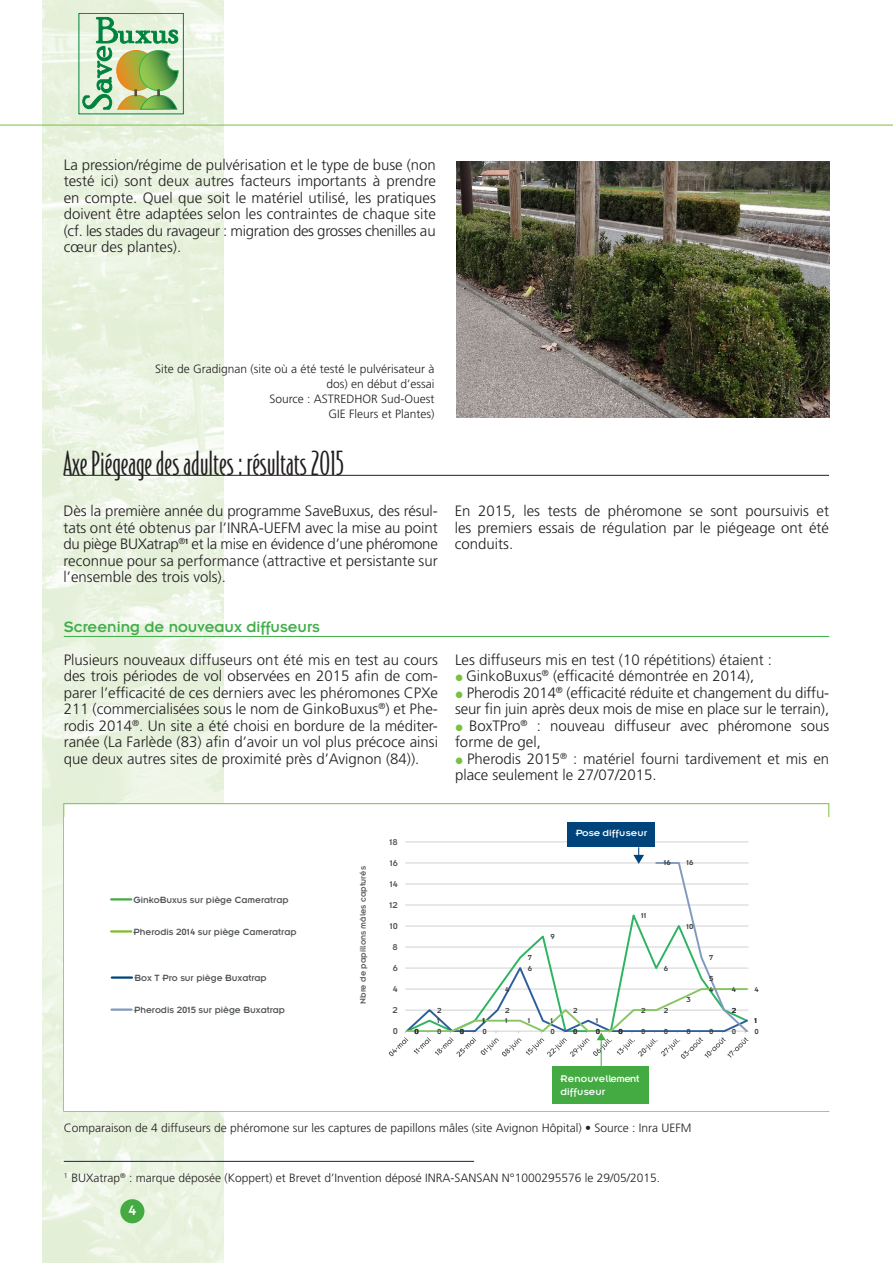
<style>
.page{position:relative;width:893px;height:1263px;background:#fff}
.page>*{position:absolute;margin:0;border:0;box-sizing:border-box;transform-origin:0 0}
.t1{font:300 31.5px "Bodega Sans";color:#231f20}
.t2{font:16.5px "Insignia LT Std";color:#40ae49}
.List_Paragraph{font:300 15px/16.5px "Frutiger LT Std";color:#231f20;text-align:justify}
.t3{font:15px "Insignia LT Std";color:#fff}
.Puce_demi-lune{font:300 12px/15px "Frutiger LT Std";color:#231f20;text-align:right}
.t4{font:11.1px "Insignia LT Std";color:#515455}
.t5{font:10.65px/13.4px "Insignia LT Std";letter-spacing:.005em;color:#fff}
.t6{font:9.9px "Insignia LT Std";color:#515455}
.t7{font:9.9px "Insignia LT Std";letter-spacing:.005em;color:#fff;scale:1.1 1}
.t8{font:9.45px "Insignia LT Std";color:#515455}
.t9{font:9.45px "Insignia LT Std";color:#373a3d}
.t10{font:9px "Insignia LT Std";letter-spacing:.005em;color:#515455}
.t11{font:8.4px "Insignia LT Std";color:#515455}
.t12{font:7.95px "Insignia LT Std";letter-spacing:.005em;color:#373a3d}
.s1{font-family:"Zapf Essentials LT Markers";font-weight:400;font-size:9px;color:#79c142}
</style>
<div class="page">
<img style="left:43px;top:0;width:180px;height:1263px">
<div style="left:79px;top:13px;width:105px;height:101px;border:1px solid #00833e"></div>
<svg style="left:82px;top:17px;width:96px;height:93px;background:#a8c995"></svg>
<hr style="left:0;top:125px;width:893px;height:1px;background:#79c142">
<div style="left:120px;top:1199px;width:24px;height:24px;background:#44aa42;border-radius:50%"></div>
<div style="left:63px;top:803px;width:766px;height:308px;background:#fff;border:1px solid #79c142"></div>
<hr style="left:64px;top:475px;width:765px;height:1px;background:#231f20">
<div style="left:64px;top:817px;width:765px;height:294px;background:#fff"></div>
<hr style="left:405px;top:842px;width:343px;height:1px;background:#d0d1d1">
<hr style="left:601px;top:1039px;width:1px;height:32px;background:#44aa42">
<div style="left:567px;top:822px;width:87px;height:24px;background:#00447b"></div>
<svg style="left:389px;top:847px;width:360px;height:212px"></svg>
<div style="left:552px;top:1067px;width:97px;height:37px;background:#44aa42"></div>
<hr style="left:111px;top:898px;width:20px;height:2px;background:#44aa42">
<hr style="left:111px;top:930px;width:20px;height:2px;background:#82bb27">
<hr style="left:112px;top:976px;width:20px;height:3px;background:#00447b">
<hr style="left:111px;top:1008px;width:21px;height:3px;background:#819abf">
<hr style="left:64px;top:636px;width:765px;height:1px;background:#40ae49">
<img style="left:456px;top:161px;width:373px;height:256px">
<hr style="left:64px;top:1161px;width:410px;height:1px;background:#002c55">
<p class="List_Paragraph" style="left:64px;top:156px;width:374px">La pression/régime de pulvérisation et le type de buse (non testé ici) sont deux autres facteurs importants à prendre en compte. Quel que soit le matériel utilisé, les pratiques doivent être adaptées selon les contraintes de chaque site (cf. les stades du ravageur : migration des grosses chenilles au cœur des plantes).</p>
<p class="Puce_demi-lune" style="left:155px;top:361px;width:281px">Site de Gradignan (site où a été testé le pulvérisateur à dos) en début d’essai</p>
<p class="Puce_demi-lune" style="left:269px;top:391px;width:167px">Source : ASTREDHOR Sud-Ouest</p>
<p class="Puce_demi-lune" style="left:329px;top:406px;width:107px">GIE Fleurs et Plantes)</p>
<p class="t1" style="left:64px;top:445px;width:282px">Axe Piégeage des adultes : résultats 2015</p>
<p class="List_Paragraph" style="left:64px;top:503px;width:376px">Dès la première année du programme SaveBuxus, des résul&shy;tats ont été obtenus par l’INRA-UEFM avec la mise au point du piège BUXatrap<sup>®</sup><sup>1</sup> et la mise en évidence d’une phéromone reconnue pour sa performance (attractive et persistante sur l’ensemble des trois vols).</p>
<p class="List_Paragraph" style="left:455px;top:503px;width:376px">En 2015, les tests de phéromone se sont poursuivis et les premiers essais de régulation par le piégeage ont été conduits.</p>
<p class="t2" style="left:64px;top:618px;width:258px">Screening de nouveaux diffuseurs</p>
<p class="List_Paragraph" style="left:64px;top:651px;width:376px">Plusieurs nouveaux diffuseurs ont été mis en test au cours des trois périodes de vol observées en 2015 afin de com&shy;parer l’efficacité de ces derniers avec les phéromones CPXe 211 (commercialisées sous le nom de GinkoBuxus<sup>®</sup>) et Phe&shy;rodis 2014<sup>®</sup>. Un site a été choisi en bordure de la méditer&shy;ranée (La Farlède (83) afin d’avoir un vol plus précoce ainsi que deux autres sites de proximité près d’Avignon (84)).</p>
<p class="List_Paragraph" style="left:455px;top:651px;width:318px">Les diffuseurs mis en test (10 répétitions) étaient :</p>
<p class="List_Paragraph" style="left:455px;top:668px;width:301px"><span class="s1">A</span> GinkoBuxus<sup>®</sup> (efficacité démontrée en 2014),</p>
<p class="List_Paragraph" style="left:455px;top:684px;width:376px"><span class="s1">A</span> Pherodis 2014<sup>®</sup> (efficacité réduite et changement du diffu&shy;seur fin juin après deux mois de mise en place sur le terrain),</p>
<p class="List_Paragraph" style="left:455px;top:717px;width:376px"><span class="s1">A</span> BoxTPro<sup>®</sup> : nouveau diffuseur avec phéromone sous forme de gel,</p>
<p class="List_Paragraph" style="left:455px;top:750px;width:376px"><span class="s1">A</span> Pherodis 2015<sup>®</sup> : matériel fourni tardivement et mis en place seulement le 27/07/2015.</p>
<p class="t11" style="left:435px;top:770px;width:136px">GinkoBuxus sur piège Cameratrap</p>
<p class="t6" style="left:133px;top:895px;width:157px">GinkoBuxus sur piège Cameratrap</p>
<p class="t6" style="left:133px;top:927px;width:165px">Pherodis 2014 sur piège Cameratrap</p>
<p class="t6" style="left:135px;top:973px;width:134px">Box T Pro sur piège Buxatrap</p>
<p class="t6" style="left:134px;top:1005px;width:152px">Pherodis 2015 sur piège Buxatrap</p>
<p class="t10" style="left:358px;top:1004px;width:139px;rotate:-90deg">Nbre de papillons mâles capturés</p>
<p class="t8" style="left:389px;top:837px;width:10px">18</p>
<p class="t8" style="left:390px;top:858px;width:10px">16</p>
<p class="t8" style="left:390px;top:879px;width:10px">14</p>
<p class="t8" style="left:389px;top:900px;width:10px">12</p>
<p class="t8" style="left:390px;top:921px;width:10px">10</p>
<p class="t8" style="left:392px;top:942px;width:7px">8</p>
<p class="t8" style="left:393px;top:963px;width:7px">6</p>
<p class="t8" style="left:393px;top:984px;width:6px">4</p>
<p class="t8" style="left:392px;top:1005px;width:7px">2</p>
<p class="t12" style="left:437px;top:1006px;width:6px">2</p>
<p class="t12" style="left:437px;top:1016px;width:4px">1</p>
<p class="t7" style="left:576px;top:828px;width:67px">Pose diffuseur</p>
<p class="t12" style="left:664px;top:859px;width:8px">16</p>
<p class="t12" style="left:687px;top:859px;width:8px">16</p>
<p class="t12" style="left:641px;top:911px;width:7px">11</p>
<p class="t12" style="left:687px;top:922px;width:8px">10</p>
<p class="t12" style="left:551px;top:932px;width:6px">9</p>
<p class="t12" style="left:528px;top:953px;width:6px">7</p>
<p class="t12" style="left:709px;top:953px;width:6px">7</p>
<p class="t12" style="left:528px;top:964px;width:6px">6</p>
<p class="t12" style="left:664px;top:964px;width:6px">6</p>
<p class="t12" style="left:709px;top:974px;width:6px">5</p>
<p class="t12" style="left:505px;top:985px;width:6px">4</p>
<p class="t12" style="left:709px;top:985px;width:6px">4</p>
<p class="t12" style="left:732px;top:985px;width:6px">4</p>
<p class="t12" style="left:754px;top:985px;width:6px">4</p>
<p class="t12" style="left:687px;top:995px;width:6px">3</p>
<p class="t12" style="left:505px;top:1006px;width:6px">2</p>
<p class="t12" style="left:573px;top:1006px;width:6px">2</p>
<p class="t12" style="left:641px;top:1006px;width:6px">2</p>
<p class="t12" style="left:664px;top:1006px;width:6px">2</p>
<p class="t12" style="left:732px;top:1006px;width:6px">2</p>
<p class="t12" style="left:483px;top:1016px;width:4px">1</p>
<p class="t12" style="left:505px;top:1016px;width:4px">1</p>
<p class="t12" style="left:528px;top:1016px;width:4px">1</p>
<p class="t12" style="left:551px;top:1016px;width:4px">1</p>
<p class="t12" style="left:596px;top:1016px;width:4px">1</p>
<p class="t12" style="left:755px;top:1016px;width:4px">1</p>
<p class="t8" style="left:393px;top:1026px;width:7px">0</p>
<p class="t12" style="left:755px;top:1027px;width:6px">0</p>
<p class="t12" style="left:483px;top:1027px;width:6px">0</p>
<p class="t12" style="left:415px;top:1027px;width:6px">0</p>
<p class="t12" style="left:437px;top:1027px;width:6px">0</p>
<p class="t12" style="left:460px;top:1027px;width:6px">0</p>
<p class="t12" style="left:551px;top:1027px;width:6px">0</p>
<p class="t12" style="left:573px;top:1027px;width:6px">0</p>
<p class="t12" style="left:596px;top:1027px;width:6px">0</p>
<p class="t12" style="left:619px;top:1027px;width:6px">0</p>
<p class="t12" style="left:641px;top:1027px;width:6px">0</p>
<p class="t12" style="left:664px;top:1027px;width:6px">0</p>
<p class="t12" style="left:687px;top:1027px;width:6px">0</p>
<p class="t12" style="left:709px;top:1027px;width:6px">0</p>
<p class="t12" style="left:732px;top:1027px;width:6px">0</p>
<p class="t5" style="left:561px;top:1072px;width:80px">Renouvellement diffuseur</p>
<p class="Puce_demi-lune" style="left:64px;top:1120px;width:629px">Comparaison de 4 diffuseurs de phéromone sur les captures de papillons mâles (site Avignon Hôpital) • Source : Inra UEFM</p>
<p class="t4" style="left:85px;top:1123px;width:7px">6</p>
<p class="t9" style="left:398px;top:1124px;width:7px">6</p>
<p class="t9" style="left:241px;top:1124px;width:7px">6</p>
<p class="Puce_demi-lune" style="left:64px;top:1171px;width:598px"><sup>1</sup> BUXatrap<sup>®</sup> : marque déposée (Koppert) et Brevet d’Invention déposé INRA-SANSAN N°1000295576 le 29/05/2015.</p>
<p class="t4" style="left:84px;top:1172px;width:8px">2</p>
<p class="t9" style="left:136px;top:1173px;width:7px">2</p>
<p class="t9" style="left:215px;top:1173px;width:7px">2</p>
<p class="t9" style="left:293px;top:1173px;width:7px">2</p>
<p class="t9" style="left:372px;top:1173px;width:7px">2</p>
<p class="t9" style="left:398px;top:1173px;width:7px">2</p>
<p class="t9" style="left:476px;top:1173px;width:7px">2</p>
<p class="t3" style="left:128px;top:1202px;width:9px">4</p>
</div>
